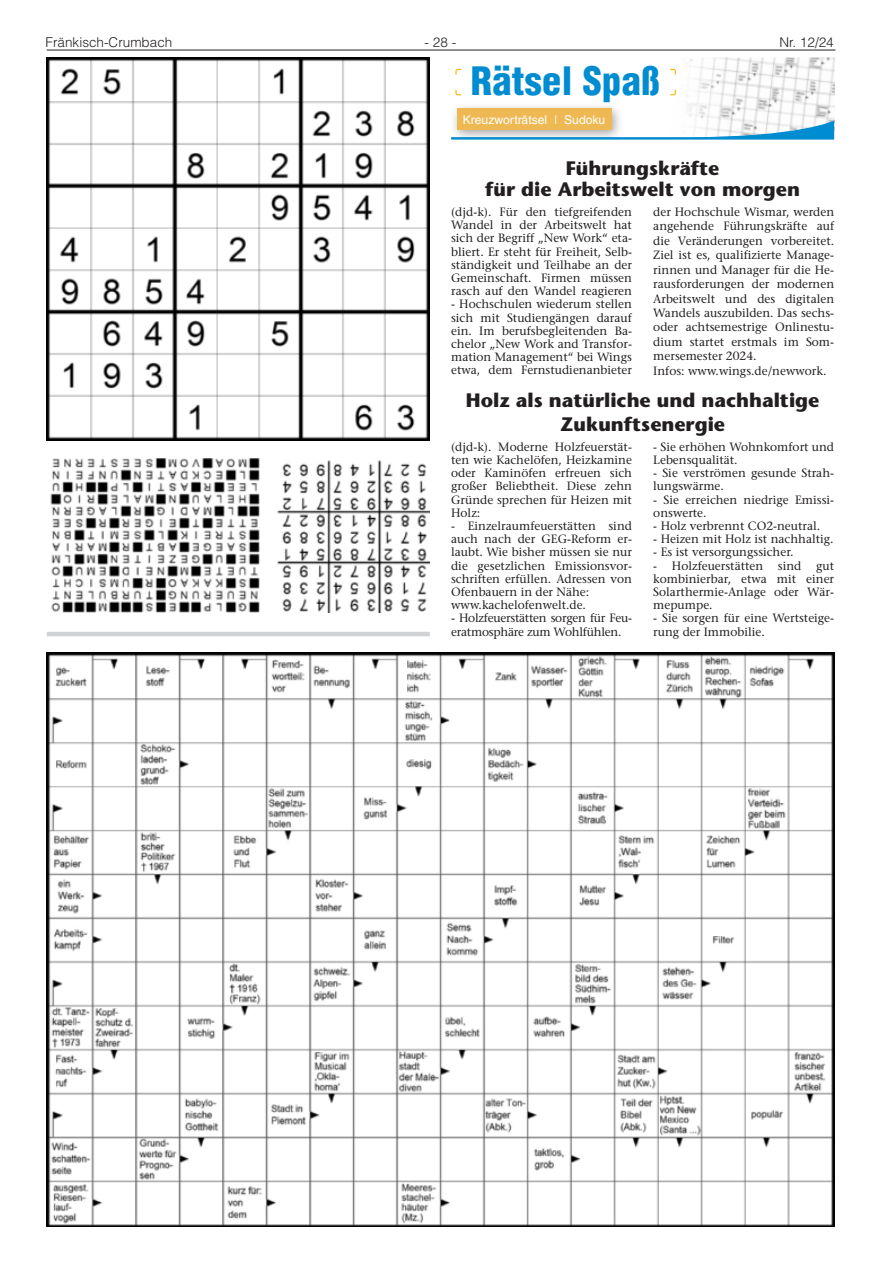
<style>
.page{position:relative;width:881px;height:1263px;background:#fff}
.page>*{position:absolute;margin:0;border:0;box-sizing:border-box;transform-origin:0 0}
.t1{font:900 condensed 38.25px "Helvetica LT";letter-spacing:.01em;color:#008cd0}
.t2{font:700 19.5px/21.5px "Stone Sans LT";color:#231f20;text-align:center}
.t3{font:300 13.5px "Helvetica LT";color:#231f20}
.t4{font:12.15px "Helvetica LT";color:#fff}
.t5{font:12px/13.2px "Stone Serif LT";color:#231f20}
.t6{font:12px/13.2px "Stone Serif LT";letter-spacing:-.02em;color:#231f20}
.s1{font-weight:300}
</style>
<div class="page">
<hr style="left:47px;top:50px;width:788px;height:1px;background:#231f20">
<img style="left:47px;top:653px;width:786px;height:574px">
<img style="left:47px;top:57px;width:382px;height:383px">
<img style="left:50px;top:459px;width:210px;height:154px">
<img style="left:277px;top:460px;width:152px;height:153px">
<hr style="left:47px;top:632px;width:382px;height:4px;background:#d1d2d4">
<div style="left:451px;top:102px;width:172px;height:40px;background:#231f20;opacity:.4"></div>
<div style="left:457px;top:108px;width:154px;height:22px;background:#eeb953"></div>
<img style="left:670px;top:57px;width:163px;height:64px">
<svg style="left:451px;top:121px;width:382px;height:19px"></svg>
<svg style="left:455px;top:90px;width:6px;height:5px"></svg>
<svg style="left:455px;top:69px;width:6px;height:6px"></svg>
<svg style="left:670px;top:90px;width:5px;height:5px"></svg>
<svg style="left:670px;top:69px;width:5px;height:6px"></svg>
<p class="t3" style="left:45px;top:34px;width:128px">Fränkisch-Crumbach</p>
<p class="t3" style="left:424px;top:34px;width:33px">- 28 -</p>
<p class="t3" style="left:779px;top:34px;width:56px">Nr. 12/24</p>
<h1 class="t1" style="left:470px;top:57px;width:191px">Rätsel Spaß</h1>
<p class="t4" style="left:462px;top:112px;width:144px">Kreuzworträtsel <span class="s1">I</span> Sudoku</p>
<h2 class="t2" style="left:485px;top:157px;width:316px">Führungskräfte<br>für die Arbeitswelt von morgen</h2>
<p class="t5" style="left:451px;top:205px;width:182px;text-align:justify">(djd-k). Für den tiefgreifenden Wandel in der Arbeitswelt hat sich der Begriff „New Work“ eta&shy;bliert. Er steht für Freiheit, Selb&shy;ständigkeit und Teilhabe an der Gemeinschaft. Firmen müssen rasch auf den Wandel reagieren</p>
<p class="t5" style="left:451px;top:298px;width:182px;text-align:justify">- Hochschulen wiederum stellen sich mit Studiengängen darauf ein. Im berufsbegleitenden Ba&shy;chelor „New Work and Transfor&shy;mation Management“ bei Wings etwa, dem Fernstudienanbieter</p>
<p class="t5" style="left:653px;top:205px;width:182px;line-height:14.4px">der Hochschule Wismar, werden angehende Führungskräfte auf die Veränderungen vorbereitet.<br>Ziel ist es, qualifizierte Manage&shy;rinnen und Manager für die He&shy;rausforderungen der modernen<br>Arbeitswelt und des digitalen<br>Wandels auszubilden. Das sechs&shy;oder achtsemestrige Onlinestu&shy;dium startet erstmals im Som&shy;mersemester 2024.<br>Infos: www.wings.de/newwork.</p>
<h2 class="t2" style="left:465px;top:388px;width:355px;line-height:24px">Holz als natürliche und nachhaltige<br>Zukunftsenergie</h2>
<p class="t5" style="left:451px;top:440px;width:182px;text-align:justify">(djd-k). Moderne Holzfeuerstät&shy;ten wie Kachelöfen, Heizkamine oder Kaminöfen erfreuen sich großer Beliebtheit. Diese zehn Gründe sprechen für Heizen mit Holz:</p>
<p class="t5" style="left:451px;top:519px;width:182px">- Einzelraumfeuerstätten sind auch nach der GEG-Reform er&shy;laubt. Wie bisher müssen sie nur die gesetzlichen Emissionsvor&shy;schriften erfüllen. Adressen von<br>Ofenbauern in der Nähe: www.kachelofenwelt.de.</p>
<p class="t6" style="left:451px;top:612px;width:182px">- Holzfeuerstätten sorgen für Feu&shy;eratmosphäre zum Wohlfühlen.</p>
<p class="t5" style="left:653px;top:440px;width:182px">- Sie erhöhen Wohnkomfort und<br>Lebensqualität.</p>
<p class="t5" style="left:653px;top:466px;width:182px">- Sie verströmen gesunde Strah&shy;lungswärme.</p>
<p class="t5" style="left:653px;top:493px;width:182px">- Sie erreichen niedrige Emissi&shy;onswerte.</p>
<p class="t5" style="left:653px;top:519px;width:168px">- Holz verbrennt CO2-neutral.</p>
<p class="t5" style="left:653px;top:532px;width:182px">- Heizen mit Holz ist nachhaltig.</p>
<p class="t5" style="left:653px;top:546px;width:142px">- Es ist versorgungssicher.</p>
<p class="t5" style="left:653px;top:559px;width:182px;text-align:justify">- Holzfeuerstätten sind gut kombinierbar, etwa mit einer Solarthermie-Anlage oder Wär&shy;mepumpe.</p>
<p class="t5" style="left:653px;top:612px;width:182px">- Sie sorgen für eine Wertsteige&shy;rung der Immobilie.</p>
</div>
